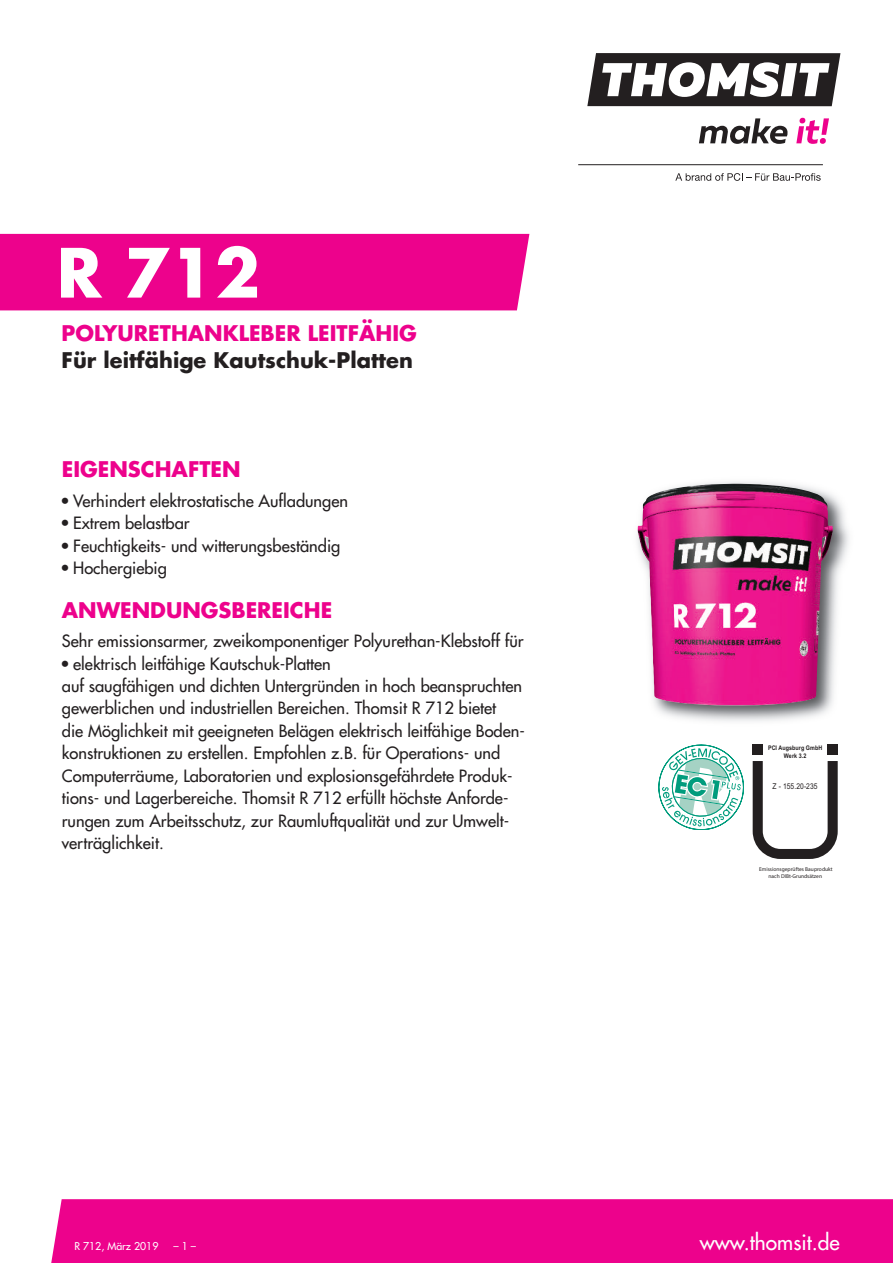
<style>
.page{position:relative;width:893px;height:1263px;background:#fff}
.page>*{position:absolute;margin:0;border:0;box-sizing:border-box;transform-origin:0 0}
.t1{font:700 66px "Futura";color:#fff}
.t2{font:700 21px "Futura";color:#ed028c}
.t3{font:700 21px "Futura";color:#231f20}
.t4{font:21px "Futura";color:#fff}
.t5{font:16.5px/22.5px "Futura";color:#231f20}
.t6{font:10.5px "Futura";color:#fff}
.t7{font:7.95px "Arial";letter-spacing:.01em;color:#231f20;scale:.85 1}
.t8{font:700 6.3px/7.9px "Arial";letter-spacing:.01em;color:#231f20;text-align:center;scale:.85 1}
.t9{font:5.55px/6.6px "Myriad";color:#231f20;text-align:center}
.s1{font-stretch:condensed}
</style>
<div class="page">
<svg style="left:587px;top:53px;width:253px;height:53px"></svg>
<svg style="left:699px;top:118px;width:89px;height:26px"></svg>
<svg style="left:796px;top:118px;width:33px;height:26px"></svg>
<hr style="left:578px;top:164px;width:245px;height:1px;background:#231f20">
<svg style="left:675px;top:173px;width:146px;height:8px"></svg>
<svg style="left:659px;top:745px;width:85px;height:85px"></svg>
<div style="left:753px;top:744px;width:10px;height:10px;background:#231f20"></div>
<svg style="left:753px;top:761px;width:85px;height:98px"></svg>
<div style="left:828px;top:744px;width:10px;height:10px;background:#231f20"></div>
<div style="left:51px;top:1199px;width:842px;height:64px;background:#ed028c"></div>
<div style="left:0;top:234px;width:529px;height:76px;background:#ed028c"></div>
<img style="left:654px;top:482px;width:195px;height:239px">
<img style="left:637px;top:483px;width:196px;height:222px">
<h1 class="t1" style="left:57px;top:243px;width:205px">R 712</h1>
<p class="t2" style="left:62px;top:323px;width:357px">POLYURETHANKLEBER LEITFÄHIG</p>
<p class="t3" style="left:62px;top:350px;width:353px">Für leitfähige Kautschuk-Platten</p>
<p class="t2" style="left:62px;top:460px;width:180px">EIGENSCHAFTEN</p>
<p class="t5" style="left:62px;top:490px;width:288px"><span class="s1">•</span> Verhindert elektrostatische Aufladungen</p>
<p class="t5" style="left:62px;top:513px;width:129px"><span class="s1">•</span> Extrem belastbar</p>
<p class="t5" style="left:62px;top:535px;width:280px"><span class="s1">•</span> Feuchtigkeits- und witterungsbeständig</p>
<p class="t5" style="left:62px;top:558px;width:107px"><span class="s1">•</span> Hochergiebig</p>
<p class="t2" style="left:62px;top:600px;width:272px">ANWENDUNGSBEREICHE</p>
<p class="t5" style="left:62px;top:631px;width:463px">Sehr emissionsarmer, zweikomponentiger Polyurethan-Klebstoff für</p>
<p class="t5" style="left:62px;top:653px;width:465px"><span class="s1">•</span> elektrisch leitfähige Kautschuk-Platten<br>auf saugfähigen und dichten Untergründen in hoch beanspruchten gewerblichen und industriellen Bereichen. Thomsit R 712 bietet<br>die Möglichkeit mit geeigneten Belägen elektrisch leitfähige Boden&shy;konstruktionen zu erstellen. Empfohlen z.B. für Operations- und Computerräume, Laboratorien und explosionsgefährdete Produk&shy;tions- und Lagerbereiche. Thomsit R 712 erfüllt höchste Anforde&shy;rungen zum Arbeitsschutz, zur Raumluftqualität und zur Umwelt&shy;verträglichkeit.</p>
<p class="t8" style="left:768px;top:743px;width:65px">PCI Augsburg GmbH<br>Werk 3.2</p>
<p class="t7" style="left:773px;top:781px;width:54px">Z - 155.20-235</p>
<p class="t9" style="left:759px;top:866px;width:75px">Emissionsgeprüftes Bauprodukt nach DIBt-Grundsätzen</p>
<p class="t6" style="left:74px;top:1241px;width:85px">R 712, März 2019</p>
<p class="t6" style="left:174px;top:1241px;width:24px">–1–</p>
<p class="t4" style="left:700px;top:1232px;width:141px">www.thomsit.de</p>
</div>
